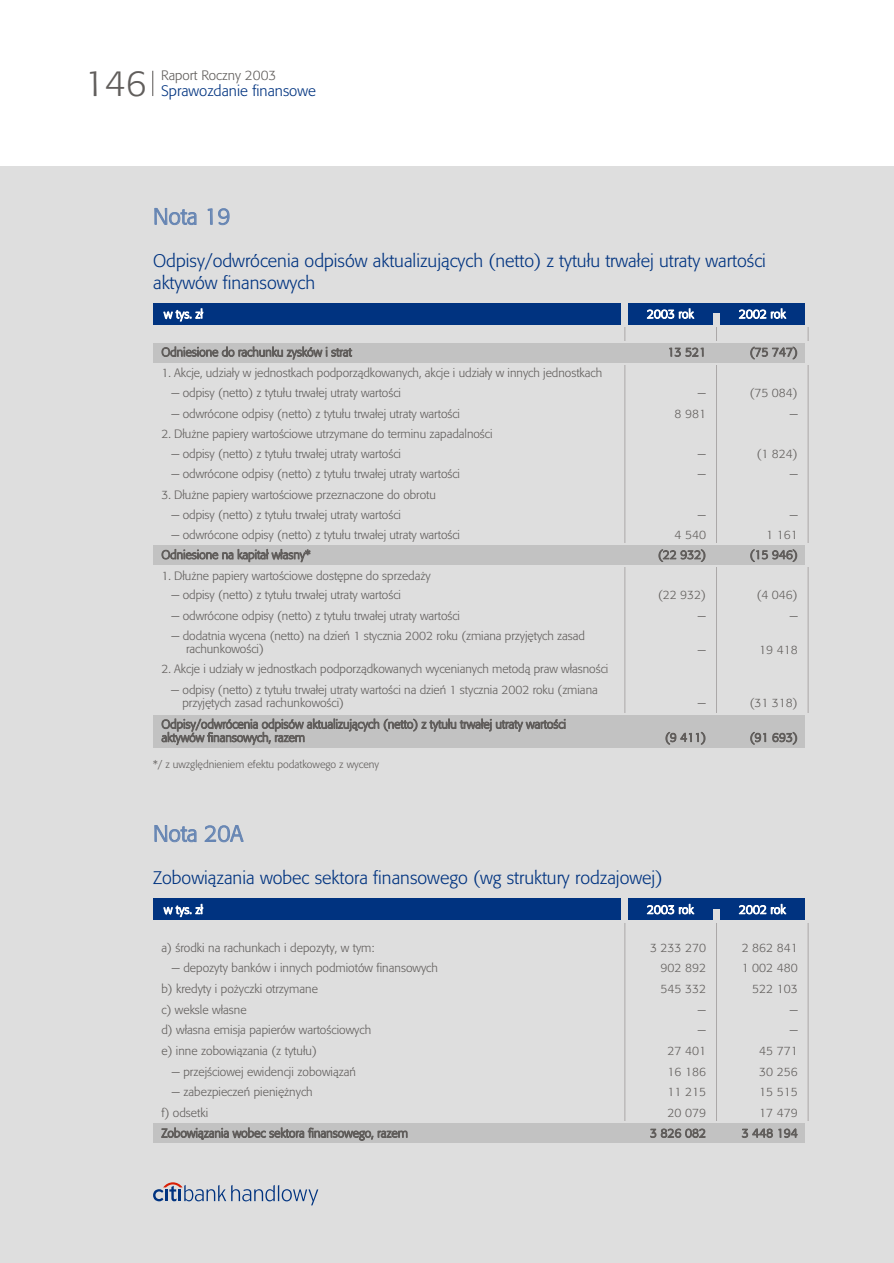
<style>
.page{position:relative;width:894px;height:1263px;background:#fff}
.page>*{position:absolute;margin:0;border:0;box-sizing:border-box;transform-origin:0 0}
.t1{font:36px "Formata";color:#615e5c}
.t2{font:22.5px "Formata";color:#6685b3}
.t3{font:18px/22px "Formata";color:#003380}
.t4{font:15px "Formata";color:#003380}
.t5{font:13.5px "Formata";color:#615e5c}
.t6{font:12px/20.5px "Formata";letter-spacing:-.005em;color:#615e5c;text-align:right}
.t7{font:12px "Formata";color:#fff}
.t8{font:10.5px "Formata";color:#615e5c}
</style>
<div class="page">
<div style="left:0;top:166px;width:894px;height:1097px;background:#dedede"></div>
<svg style="left:153px;top:1182px;width:165px;height:23px"></svg>
<svg style="left:152px;top:71px;width:1px;height:25px"></svg>
<div style="left:153px;top:303px;width:655px;height:21px;background:#003380"></div>
<hr style="left:624px;top:319px;width:1px;height:408px;background:#aba8a8">
<hr style="left:716px;top:319px;width:1px;height:408px;background:#aba8a8">
<hr style="left:808px;top:319px;width:1px;height:408px;background:#aba8a8">
<div style="left:713px;top:314px;width:7px;height:13px;background:#dedede"></div>
<div style="left:442px;top:713px;width:368px;height:24px;background:#dedede"></div>
<div style="left:153px;top:715px;width:652px;height:19px;background:#c2c2c2"></div>
<div style="left:153px;top:728px;width:652px;height:20px;background:#c2c2c2"></div>
<svg style="left:442px;top:543px;width:367px;height:24px"></svg>
<div style="left:153px;top:546px;width:652px;height:19px;background:#c2c2c2"></div>
<div style="left:442px;top:341px;width:368px;height:24px;background:linear-gradient(to right,#dedede,#dedede)"></div>
<div style="left:153px;top:343px;width:652px;height:19px;background:#c2c2c2"></div>
<div style="left:621px;top:296px;width:7px;height:31px;background:#dedede"></div>
<div style="left:805px;top:296px;width:7px;height:31px;background:#dedede"></div>
<div style="left:153px;top:899px;width:655px;height:21px;background:#003380"></div>
<hr style="left:624px;top:915px;width:1px;height:226px;background:#aba8a8">
<hr style="left:716px;top:915px;width:1px;height:226px;background:#aba8a8">
<hr style="left:808px;top:915px;width:1px;height:226px;background:#aba8a8">
<div style="left:713px;top:909px;width:7px;height:13px;background:#dedede"></div>
<svg style="left:442px;top:1121px;width:367px;height:20px"></svg>
<div style="left:153px;top:1124px;width:652px;height:19px;background:#c2c2c2"></div>
<div style="left:621px;top:892px;width:7px;height:30px;background:#dedede"></div>
<div style="left:805px;top:892px;width:7px;height:30px;background:#dedede"></div>
<h1 class="t1" style="left:84px;top:61px;width:64px">146</h1>
<p class="t5" style="left:161px;top:67px;width:117px">Raport Roczny 2003</p>
<p class="t4" style="left:161px;top:81px;width:156px">Sprawozdanie finansowe</p>
<h2 class="t2" style="left:153px;top:202px;width:79px">Nota 19</h2>
<h3 class="t3" style="left:153px;top:249px;width:614px">Odpisy/odwrócenia odpisów aktualizuj¹cych (netto) z tytu³u trwa³ej utraty wartoœci aktywów finansowych</h3>
<p class="t7" style="left:164px;top:307px;width:40px">w tys. z³</p>
<p class="t7" style="left:647px;top:307px;width:48px">2003 rok</p>
<p class="t6" style="left:161px;top:342px;width:192px">Odniesione do rachunku zysków i strat</p>
<p class="t6" style="left:161px;top:362px;width:442px">1. Akcje, udzia³y w jednostkach podporz¹dkowanych, akcje i udzia³y w innych jednostkach</p>
<p class="t6" style="left:171px;top:383px;width:231px">- odpisy (netto) z tytu³u trwa³ej utraty wartoœci</p>
<p class="t6" style="left:171px;top:403px;width:290px">- odwrócone odpisy (netto) z tytu³u trwa³ej utraty wartoœci</p>
<p class="t6" style="left:161px;top:423px;width:333px">2. D³u¿ne papiery wartoœciowe utrzymane do terminu zapadalnoœci</p>
<p class="t6" style="left:171px;top:443px;width:231px">- odpisy (netto) z tytu³u trwa³ej utraty wartoœci</p>
<p class="t6" style="left:171px;top:464px;width:290px">- odwrócone odpisy (netto) z tytu³u trwa³ej utraty wartoœci</p>
<p class="t6" style="left:161px;top:484px;width:276px">3. D³u¿ne papiery wartoœciowe przeznaczone do obrotu</p>
<p class="t6" style="left:171px;top:504px;width:231px">- odpisy (netto) z tytu³u trwa³ej utraty wartoœci</p>
<p class="t6" style="left:161px;top:525px;width:300px;line-height:19.8px;text-align:left;text-indent:10px">- odwrócone odpisy (netto) z tytu³u trwa³ej utraty wartoœci<br>Odniesione na kapita³ w³asny*</p>
<p class="t6" style="left:161px;top:565px;width:271px">1. D³u¿ne papiery wartoœciowe dostêpne do sprzeda¿y</p>
<p class="t6" style="left:171px;top:585px;width:231px">- odpisy (netto) z tytu³u trwa³ej utraty wartoœci</p>
<p class="t6" style="left:171px;top:605px;width:290px">- odwrócone odpisy (netto) z tytu³u trwa³ej utraty wartoœci</p>
<p class="t6" style="left:186px;top:629px;width:401px;line-height:13.2px;text-align:left;text-indent:-15px">- dodatnia wycena (netto) na dzieñ 1 stycznia 2002 roku (zmiana przyjêtych zasad rachunkowoœci)</p>
<p class="t6" style="left:161px;top:659px;width:448px">2. Akcje i udzia³y w jednostkach podporz¹dkowanych wycenianych metod¹ praw w³asnoœci</p>
<p class="t6" style="left:182px;top:683px;width:417px;line-height:13.2px;text-align:left;text-indent:-11px">- odpisy (netto) z tytu³u trwa³ej utraty wartoœci na dzieñ 1 stycznia 2002 roku (zmiana przyjêtych zasad rachunkowoœci)</p>
<p class="t6" style="left:161px;top:718px;width:406px;line-height:13.2px;text-align:left">Odpisy/odwrócenia odpisów aktualizuj¹cych (netto) z tytu³u trwa³ej utraty wartoœci aktywów finansowych, razem</p>
<p class="t8" style="left:153px;top:758px;width:227px">*/ z uwzglêdnieniem efektu podatkowego z wyceny</p>
<p class="t6" style="left:668px;top:342px;width:40px">13 521</p>
<p class="t6" style="left:675px;top:383px;width:33px">-<br>8 981</p>
<p class="t6" style="left:698px;top:444px;width:10px;text-align:left">- -</p>
<p class="t6" style="left:658px;top:504px;width:49px;line-height:20.1px">-<br>4 540 (22 932)</p>
<p class="t6" style="left:658px;top:585px;width:49px">(22 932) -</p>
<p class="t6" style="left:698px;top:639px;width:10px">-</p>
<p class="t6" style="left:698px;top:693px;width:10px">-</p>
<p class="t6" style="left:665px;top:727px;width:42px">(9 411)</p>
<h2 class="t2" style="left:153px;top:820px;width:92px">Nota 20A</h2>
<h3 class="t3" style="left:153px;top:866px;width:511px">Zobowi¹zania wobec sektora finansowego (wg struktury rodzajowej)</h3>
<p class="t7" style="left:164px;top:902px;width:41px">w tys. z³</p>
<p class="t7" style="left:647px;top:902px;width:48px">2003 rok</p>
<p class="t6" style="left:161px;top:937px;width:215px">a) œrodki na rachunkach i depozyty, w tym:</p>
<p class="t6" style="left:161px;top:958px;width:278px;text-align:left;text-indent:11px">- depozyty banków i innych podmiotów finansowych b) kredyty i po¿yczki otrzymane<br>c) weksle w³asne<br>d) w³asna emisja papierów wartoœciowych<br>e) inne zobowi¹zania (z tytu³u)</p>
<p class="t6" style="left:172px;top:1061px;width:186px">- przejœciowej ewidencji zobowi¹zañ</p>
<p class="t6" style="left:161px;top:1082px;width:248px;text-align:left;text-indent:11px">- zabezpieczeñ pieniê¿nych<br>f) odsetki<br>Zobowi¹zania wobec sektora finansowego, razem</p>
<p class="t6" style="left:650px;top:937px;width:57px">3 233 270<br>902 892<br>545 332 -<br>-<br>27 401<br>16 186<br>11 215<br>20 079<br>3 826 082</p>
<p class="t7" style="left:739px;top:307px;width:48px">2002 rok</p>
<p class="t6" style="left:750px;top:342px;width:49px">(75 747)</p>
<p class="t6" style="left:750px;top:383px;width:49px">(75 084) -</p>
<p class="t6" style="left:757px;top:444px;width:42px">(1 824) -</p>
<p class="t6" style="left:750px;top:504px;width:49px;line-height:20.1px">-<br>1 161 (15 946)</p>
<p class="t6" style="left:757px;top:585px;width:42px">(4 046) -</p>
<p class="t6" style="left:759px;top:639px;width:40px">19 418</p>
<p class="t6" style="left:750px;top:693px;width:49px">(31 318)</p>
<p class="t6" style="left:750px;top:727px;width:49px">(91 693)</p>
<p class="t7" style="left:739px;top:902px;width:48px">2002 rok</p>
<p class="t6" style="left:742px;top:937px;width:57px">2 862 841<br>1 002 480<br>522 103 -<br>-<br>45 771<br>30 256<br>15 515<br>17 479<br>3 448 194</p>
</div>
